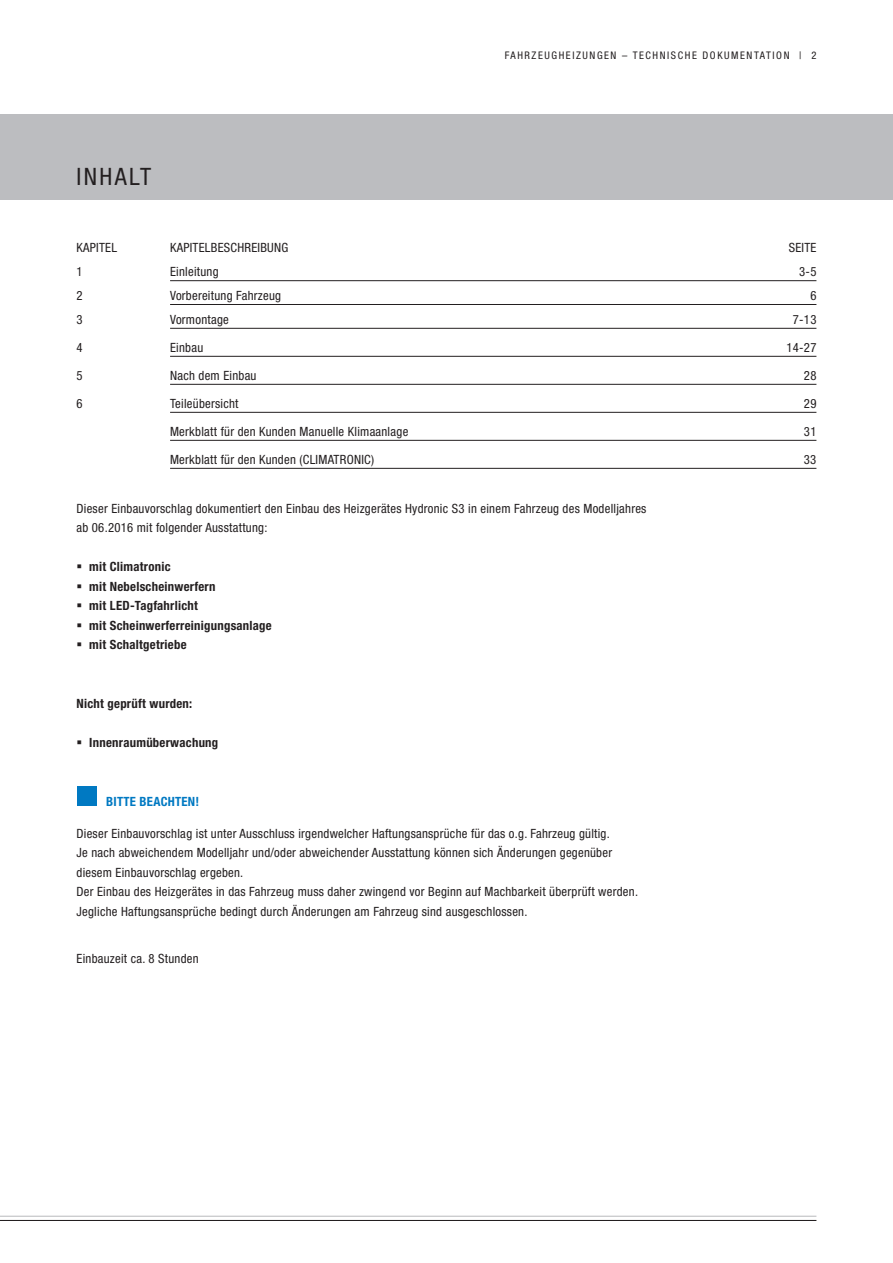
<style>
.page{position:relative;width:893px;height:1263px;background:#fff}
.page>*{position:absolute;margin:0;border:0;box-sizing:border-box;transform-origin:0 0}
.Ueberschrift_16pt{font:condensed 24px "Helvetica Neue LT";letter-spacing:.1em;color:#231f20}
.Fließtext_8_5pt{font:condensed 12.75px/19.5px "Helvetica Neue LT";letter-spacing:.02em;color:#231f20}
.IHV_2{font:condensed 12.75px "Helvetica Neue LT";letter-spacing:.02em;color:#231f20}
.t1{font:700 condensed 12.75px "Helvetica Neue LT";letter-spacing:.02em;color:#231f20}
.IHV_Überschrift{font:condensed 12.75px "Helvetica Neue LT";letter-spacing:.02em;color:#231f20}
.Fließtext_8_5pt_2vor{font:condensed 12.75px "Helvetica Neue LT";letter-spacing:.02em;color:#231f20}
.Bitte_beachten_8_5pt{font:700 condensed 12.75px "Helvetica Neue LT";letter-spacing:.02em;color:#0079c2}
.Seitenzah_Versalien{font:condensed 10.5px "Helvetica Neue LT";letter-spacing:.15em;color:#231f20}
</style>
<div class="page">
<div style="left:0;top:115px;width:893px;height:85px;background:#bcbdc0"></div>
<hr style="left:0;top:1216px;width:816px;height:1px;background:#bcbdc0">
<hr style="left:0;top:1220px;width:816px;height:1px;background:#231f20">
<div style="left:77px;top:786px;width:20px;height:20px;background:#0079c2"></div>
<hr style="left:170px;top:280px;width:646px;height:1px;background:#231f20">
<hr style="left:170px;top:304px;width:646px;height:1px;background:#231f20">
<hr style="left:170px;top:328px;width:646px;height:1px;background:#231f20">
<hr style="left:170px;top:356px;width:646px;height:1px;background:#231f20">
<hr style="left:170px;top:384px;width:646px;height:1px;background:#231f20">
<hr style="left:170px;top:412px;width:646px;height:1px;background:#231f20">
<hr style="left:170px;top:440px;width:646px;height:1px;background:#231f20">
<hr style="left:170px;top:468px;width:646px;height:1px;background:#231f20">
<p class="Ueberschrift_16pt" style="left:77px;top:162px;width:76px">INHALT</p>
<p class="Seitenzah_Versalien" style="left:505px;top:50px;width:313px">FAHRZEUGHEIZUNGEN – TECHNISCHE DOKUMENTATION | 2</p>
<p class="IHV_Überschrift" style="left:77px;top:241px;width:42px">KAPITEL</p>
<p class="IHV_Überschrift" style="left:170px;top:241px;width:120px">KAPITELBESCHREIBUNG</p>
<p class="IHV_Überschrift" style="left:789px;top:241px;width:29px">SEITE</p>
<p class="IHV_2" style="left:77px;top:264px;width:8px">1</p>
<p class="IHV_2" style="left:170px;top:264px;width:50px">Einleitung</p>
<p class="IHV_2" style="left:799px;top:264px;width:19px">3-5</p>
<p class="IHV_2" style="left:77px;top:288px;width:8px">2</p>
<p class="IHV_2" style="left:170px;top:288px;width:113px">Vorbereitung Fahrzeug</p>
<p class="IHV_2" style="left:810px;top:288px;width:8px">6</p>
<p class="IHV_2" style="left:77px;top:312px;width:8px">3</p>
<p class="IHV_2" style="left:170px;top:312px;width:60px">Vormontage</p>
<p class="IHV_2" style="left:793px;top:312px;width:25px">7-13</p>
<p class="IHV_2" style="left:77px;top:340px;width:8px">4</p>
<p class="IHV_2" style="left:170px;top:340px;width:35px">Einbau</p>
<p class="IHV_2" style="left:786px;top:340px;width:31px">14-27</p>
<p class="IHV_2" style="left:77px;top:368px;width:8px">5</p>
<p class="IHV_2" style="left:170px;top:368px;width:88px">Nach dem Einbau</p>
<p class="IHV_2" style="left:804px;top:368px;width:14px">28</p>
<p class="IHV_2" style="left:77px;top:396px;width:8px">6</p>
<p class="IHV_2" style="left:170px;top:396px;width:70px">Teileübersicht</p>
<p class="IHV_2" style="left:804px;top:396px;width:14px">29</p>
<p class="IHV_2" style="left:170px;top:424px;width:240px">Merkblatt für den Kunden Manuelle Klimaanlage</p>
<p class="IHV_2" style="left:804px;top:424px;width:14px">31</p>
<p class="IHV_2" style="left:170px;top:452px;width:206px">Merkblatt für den Kunden (CLIMATRONIC)</p>
<p class="IHV_2" style="left:804px;top:452px;width:14px">33</p>
<p class="Fließtext_8_5pt" style="left:77px;top:499px;width:571px">Dieser Einbauvorschlag dokumentiert den Einbau des Heizgerätes Hydronic S3 in einem Fahrzeug des Modelljahres ab 06.2016 mit folgender Ausstattung:</p>
<p class="t1" style="left:89px;top:559px;width:83px">mit Climatronic</p>
<p class="t1" style="left:89px;top:579px;width:128px">mit Nebelscheinwerfern</p>
<p class="t1" style="left:89px;top:598px;width:110px">mit LED-Tagfahrlicht</p>
<p class="t1" style="left:89px;top:618px;width:184px">mit Scheinwerferreinigungsanlage</p>
<p class="t1" style="left:89px;top:637px;width:99px">mit Schaltgetriebe</p>
<p class="t1" style="left:77px;top:696px;width:117px">Nicht geprüft wurden:</p>
<p class="t1" style="left:89px;top:735px;width:130px">Innenraumüberwachung</p>
<p class="Bitte_beachten_8_5pt" style="left:106px;top:793px;width:94px">BITTE BEACHTEN!</p>
<p class="Fließtext_8_5pt" style="left:77px;top:823px;width:535px">Dieser Einbauvorschlag ist unter Ausschluss irgendwelcher Haftungsansprüche für das o.g. Fahrzeug gültig.</p>
<p class="Fließtext_8_5pt" style="left:77px;top:843px;width:537px">Je nach abweichendem Modelljahr und/oder abweichender Ausstattung können sich Änderungen gegenüber</p>
<p class="Fließtext_8_5pt" style="left:77px;top:862px;width:563px">diesem Einbauvorschlag ergeben.<br>Der Einbau des Heizgerätes in das Fahrzeug muss daher zwingend vor Beginn auf Machbarkeit überprüft werden.<br>Jegliche Haftungsansprüche bedingt durch Änderungen am Fahrzeug sind ausgeschlossen.</p>
<p class="Fließtext_8_5pt_2vor" style="left:77px;top:951px;width:124px">Einbauzeit ca. 8 Stunden</p>
</div>
